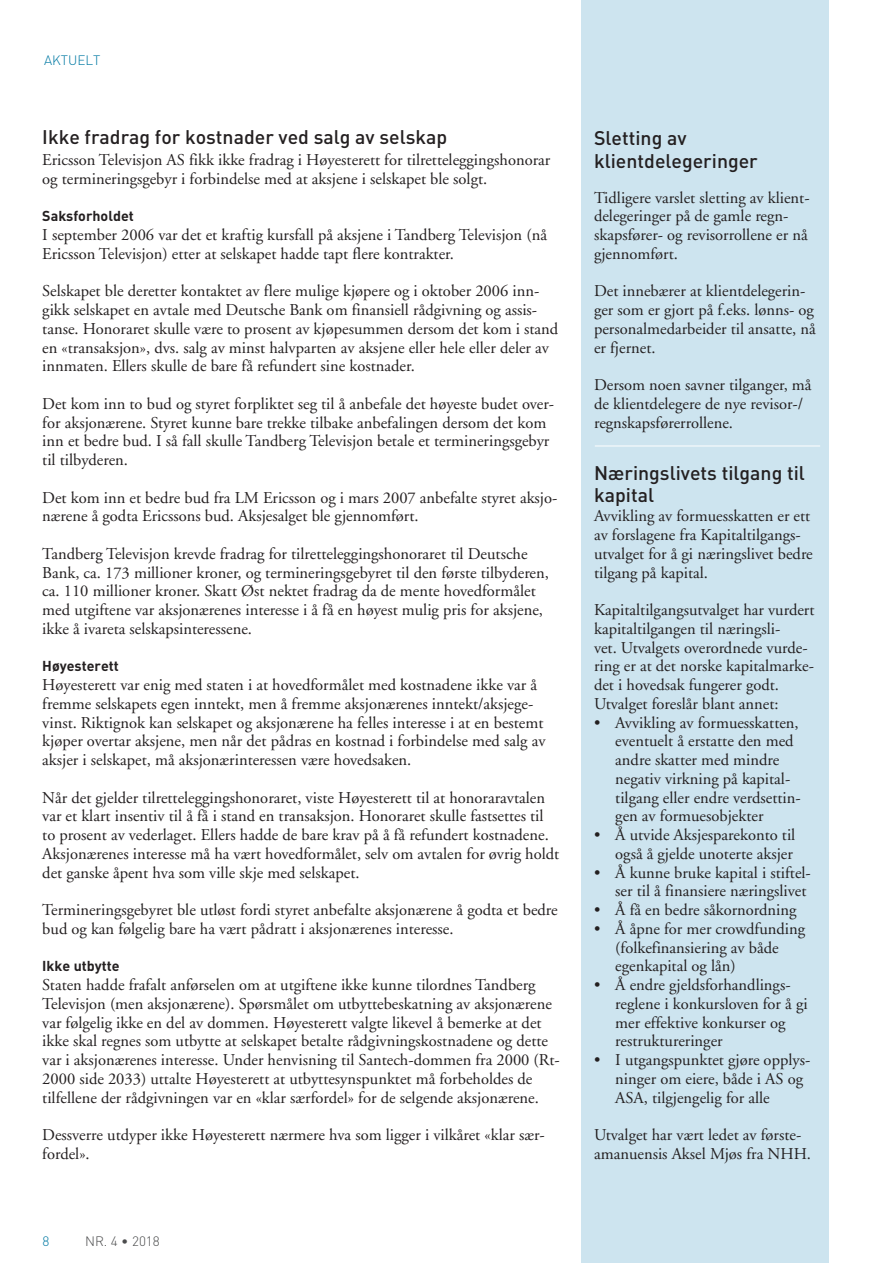
<style>
.page{position:relative;width:893px;height:1263px;background:#fff}
.page>*{position:absolute;margin:0;border:0;box-sizing:border-box;transform-origin:0 0}
.t1{font:500 19.5px/22.5px "DIN";color:#231f20}
.t2{font:16.5px/18.8px "Adobe Garamond";color:#231f20}
.t3{font:700 14.25px "DIN";color:#231f20}
.t4{font:300 13.5px "DIN";color:#4b4c4d}
.t5{font:300 13.5px "DIN";color:#0079a3}
</style>
<div class="page">
<div style="left:581px;top:0;width:248px;height:1263px;background:#cde4ef"></div>
<hr style="left:595px;top:446px;width:225px;height:1px;background:#fff">
<p class="t5" style="left:44px;top:52px;width:58px">AKTUELT</p>
<p class="t1" style="left:42px;top:125px;width:406px">Ikke fradrag for kostnader ved salg av selskap</p>
<p class="t2" style="left:42px;top:151px;width:510px">Ericsson Televisjon AS fikk ikke fradrag i Høyesterett for tilretteleggingshonorar og termineringsgebyr i forbindelse med at aksjene i selskapet ble solgt.</p>
<p class="t3" style="left:42px;top:207px;width:93px">Saksforholdet</p>
<p class="t2" style="left:42px;top:226px;width:506px">I september 2006 var det et kraftig kursfall på aksjene i Tandberg Televisjon (nå<br>Ericsson Televisjon) etter at selskapet hadde tapt flere kontrakter.</p>
<p class="t2" style="left:42px;top:282px;width:517px">Selskapet ble deretter kontaktet av flere mulige kjøpere og i oktober 2006 inn&shy;gikk selskapet en avtale med Deutsche Bank om finansiell rådgivning og assis&shy;tanse. Honoraret skulle være to prosent av kjøpesummen dersom det kom i stand en «transaksjon», dvs. salg av minst halvparten av aksjene eller hele eller deler av innmaten. Ellers skulle de bare få refundert sine kostnader.</p>
<p class="t2" style="left:42px;top:395px;width:513px">Det kom inn to bud og styret forpliktet seg til å anbefale det høyeste budet over&shy;for aksjonærene. Styret kunne bare trekke tilbake anbefalingen dersom det kom inn et bedre bud. I så fall skulle Tandberg Televisjon betale et termineringsgebyr til tilbyderen.</p>
<p class="t2" style="left:42px;top:488px;width:517px">Det kom inn et bedre bud fra LM Ericsson og i mars 2007 anbefalte styret aksjo&shy;nærene å godta Ericssons bud. Aksjesalget ble gjennomført.</p>
<p class="t2" style="left:42px;top:545px;width:508px">Tandberg Televisjon krevde fradrag for tilretteleggingshonoraret til Deutsche Bank, ca. 173 millioner kroner, og termineringsgebyret til den første tilbyderen, ca. 110 millioner kroner. Skatt Øst nektet fradrag da de mente hovedformålet med utgiftene var aksjonærenes interesse i å få en høyest mulig pris for aksjene, ikke å ivareta selskapsinteressene.</p>
<p class="t3" style="left:42px;top:657px;width:78px">Høyesterett</p>
<p class="t2" style="left:42px;top:676px;width:505px">Høyesterett var enig med staten i at hovedformålet med kostnadene ikke var å fremme selskapets egen inntekt, men å fremme aksjonærenes inntekt/aksjege&shy;vinst. Riktignok kan selskapet og aksjonærene ha felles interesse i at en bestemt kjøper overtar aksjene, men når det pådras en kostnad i forbindelse med salg av aksjer i selskapet, må aksjonærinteressen være hovedsaken.</p>
<p class="t2" style="left:42px;top:788px;width:519px">Når det gjelder tilretteleggingshonoraret, viste Høyesterett til at honoraravtalen var et klart insentiv til å få i stand en transaksjon. Honoraret skulle fastsettes til to prosent av vederlaget. Ellers hadde de bare krav på å få refundert kostnadene.<br>Aksjonærenes interesse må ha vært hovedformålet, selv om avtalen for øvrig holdt det ganske åpent hva som ville skje med selskapet.</p>
<p class="t2" style="left:42px;top:901px;width:517px">Termineringsgebyret ble utløst fordi styret anbefalte aksjonærene å godta et bedre bud og kan følgelig bare ha vært pådratt i aksjonærenes interesse.</p>
<p class="t3" style="left:42px;top:957px;width:79px">Ikke utbytte</p>
<p class="t2" style="left:42px;top:976px;width:519px">Staten hadde frafalt anførselen om at utgiftene ikke kunne tilordnes Tandberg Televisjon (men aksjonærene). Spørsmålet om utbyttebeskatning av aksjonærene var følgelig ikke en del av dommen. Høyesterett valgte likevel å bemerke at det ikke skal regnes som utbytte at selskapet betalte rådgivningskostnadene og dette var i aksjonærenes interesse. Under henvisning til Santech-dommen fra 2000 (Rt-2000 side 2033) uttalte Høyesterett at utbyttesynspunktet må forbeholdes de tilfellene der rådgivningen var en «klar særfordel» for de selgende aksjonærene.</p>
<p class="t2" style="left:42px;top:1126px;width:504px">Dessverre utdyper ikke Høyesterett nærmere hva som ligger i vilkåret «klar sær&shy;fordel».</p>
<p class="t5" style="left:43px;top:1232px;width:8px">8</p>
<p class="t4" style="left:85px;top:1232px;width:76px">NR. 4 • 2018</p>
<p class="t1" style="left:594px;top:126px;width:165px">Sletting av klientdelegeringer</p>
<p class="t2" style="left:594px;top:188px;width:217px">Tidligere varslet sletting av klient&shy;delegeringer på de gamle regn&shy;skapsfører- og revisorrollene er nå gjennomført.</p>
<p class="t2" style="left:594px;top:282px;width:223px">Det innebærer at klientdelegerin&shy;ger som er gjort på f.eks. lønns- og personalmedarbeider til ansatte, nå er fjernet.</p>
<p class="t2" style="left:594px;top:376px;width:219px">Dersom noen savner tilganger, må de klientdelegere de nye revisor-/ regnskapsførerrollene.</p>
<p class="t1" style="left:594px;top:461px;width:212px">Næringslivets tilgang til kapital</p>
<p class="t2" style="left:594px;top:507px;width:220px">Avvikling av formuesskatten er ett av forslagene fra Kapitaltilgangs&shy;utvalget for å gi næringslivet bedre tilgang på kapital.</p>
<p class="t2" style="left:594px;top:601px;width:222px">Kapitaltilgangsutvalget har vurdert kapitaltilgangen til næringsli-<br>vet. Utvalgets overordnede vurde&shy;ring er at det norske kapitalmarke&shy;det i hovedsak fungerer godt.<br>Utvalget foreslår blant annet:</p>
<p class="t2" style="left:615px;top:713px;width:187px;text-indent:-21px">• Avvikling av formuesskatten, eventuelt å erstatte den med andre skatter med mindre negativ virkning på kapital&shy;tilgang eller endre verdsettin&shy;gen av formuesobjekter</p>
<p class="t2" style="left:594px;top:826px;width:203px;text-align:right">• Å utvide Aksjesparekonto til også å gjelde unoterte aksjer</p>
<p class="t2" style="left:594px;top:863px;width:218px;text-align:right">• Å kunne bruke kapital i stiftel&shy;ser til å finansiere næringslivet</p>
<p class="t2" style="left:594px;top:901px;width:204px">• Å få en bedre såkornordning</p>
<p class="t2" style="left:615px;top:920px;width:191px;text-indent:-21px">• Å åpne for mer crowdfunding (folkefinansiering av både egenkapital og lån)</p>
<p class="t2" style="left:615px;top:976px;width:194px;text-indent:-21px">• Å endre gjeldsforhandlings&shy;reglene i konkursloven for å gi mer effektive konkurser og restruktureringer</p>
<p class="t2" style="left:615px;top:1051px;width:196px;text-indent:-21px">• I utgangspunktet gjøre opplys&shy;ninger om eiere, både i AS og<br>ASA, tilgjengelig for alle</p>
<p class="t2" style="left:594px;top:1126px;width:219px">Utvalget har vært ledet av første&shy;amanuensis Aksel Mjøs fra NHH.</p>
</div>
